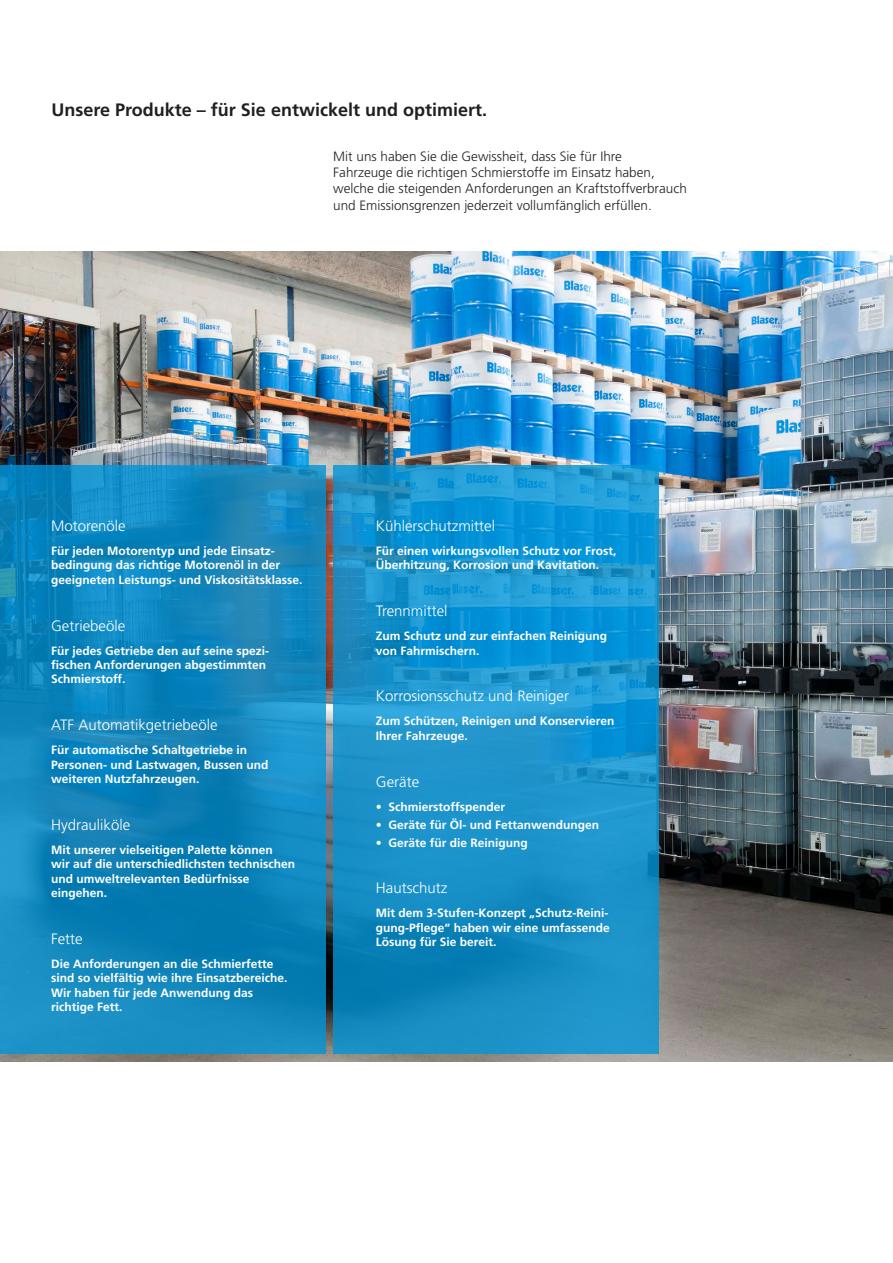
<style>
.page{position:relative;width:893px;height:1263px;background:#fff}
.page>*{position:absolute;margin:0;border:0;box-sizing:border-box;transform-origin:0 0}
.t1{font:700 18px "Frutiger LT Std";color:#231f20}
.t2{font:300 15px "Frutiger LT Std";color:#fff}
.t3{font:300 13.5px "Frutiger LT Std";color:#231f20}
.t4{font:700 12px/14.4px "Frutiger LT Std";color:#fff}
</style>
<div class="page">
<img style="left:0;top:251px;width:893px;height:810px">
<svg style="left:0;top:465px;width:326px;height:588px;background:#1085bc"></svg>
<svg style="left:333px;top:465px;width:326px;height:588px;background:#1791cb"></svg>
<p class="t1" style="left:52px;top:99px;width:437px">Unsere Produkte – für Sie entwickelt und optimiert.</p>
<p class="t3" style="left:333px;top:149px;width:290px">Mit uns haben Sie die Gewissheit, dass Sie für Ihre</p>
<p class="t3" style="left:333px;top:165px;width:323px">Fahrzeuge die richtigen Schmierstoffe im Einsatz haben,</p>
<p class="t3" style="left:333px;top:181px;width:355px">welche die steigenden Anforderungen an Kraftstoffverbrauch</p>
<p class="t3" style="left:333px;top:197px;width:320px">und Emissionsgrenzen jederzeit vollumfänglich erfüllen.</p>
<p class="t2" style="left:51px;top:517px;width:76px">Motorenöle</p>
<p class="t4" style="left:51px;top:544px;width:253px">Für jeden Motorentyp und jede Einsatz&shy;bedingung das richtige Motorenöl in der geeigneten Leistungs- und Viskositätsklasse.</p>
<p class="t2" style="left:51px;top:617px;width:76px">Getriebeöle</p>
<p class="t4" style="left:51px;top:643px;width:220px">Für jedes Getriebe den auf seine spezi&shy;fischen Anforderungen abgestimmten<br>Schmierstoff.</p>
<p class="t2" style="left:51px;top:716px;width:168px">ATF Automatikgetriebeöle</p>
<p class="t4" style="left:51px;top:743px;width:198px">Für automatische Schaltgetriebe in</p>
<p class="t4" style="left:51px;top:757px;width:219px">Personen- und Lastwagen, Bussen und</p>
<p class="t4" style="left:51px;top:772px;width:150px">weiteren Nutzfahrzeugen.</p>
<p class="t2" style="left:51px;top:816px;width:81px">Hydrauliköle</p>
<p class="t4" style="left:51px;top:842px;width:246px">Mit unserer vielseitigen Palette können<br>wir auf die unterschiedlichsten technischen und umweltrelevanten Bedürfnisse</p>
<p class="t4" style="left:51px;top:886px;width:58px">eingehen.</p>
<p class="t2" style="left:51px;top:930px;width:33px">Fette</p>
<p class="t4" style="left:51px;top:956px;width:238px">Die Anforderungen an die Schmierfette sind so vielfältig wie ihre Einsatzbereiche.<br>Wir haben für jede Anwendung das</p>
<p class="t4" style="left:51px;top:1000px;width:73px">richtige Fett.</p>
<p class="t2" style="left:376px;top:517px;width:121px">Kühlerschutzmittel</p>
<p class="t4" style="left:376px;top:544px;width:242px">Für einen wirkungsvollen Schutz vor Frost,<br>Überhitzung, Korrosion und Kavitation.</p>
<p class="t2" style="left:376px;top:602px;width:73px">Trennmittel</p>
<p class="t4" style="left:376px;top:629px;width:233px">Zum Schutz und zur einfachen Reinigung von Fahrmischern.</p>
<p class="t2" style="left:376px;top:688px;width:195px">Korrosionsschutz und Reiniger</p>
<p class="t4" style="left:376px;top:714px;width:240px">Zum Schützen, Reinigen und Konservieren<br>Ihrer Fahrzeuge.</p>
<p class="t2" style="left:376px;top:773px;width:45px">Geräte</p>
<p class="t4" style="left:376px;top:799px;width:131px">• Schmierstoffspender</p>
<p class="t4" style="left:376px;top:817px;width:225px">• Geräte für Öl- und Fettanwendungen</p>
<p class="t4" style="left:376px;top:835px;width:154px">• Geräte für die Reinigung</p>
<p class="t2" style="left:376px;top:880px;width:73px">Hautschutz</p>
<p class="t4" style="left:376px;top:906px;width:235px;text-align:justify">Mit dem 3-Stufen-Konzept „Schutz-Reini&shy;gung-Pflege“ haben wir eine umfassende Lösung für Sie bereit.</p>
</div>
